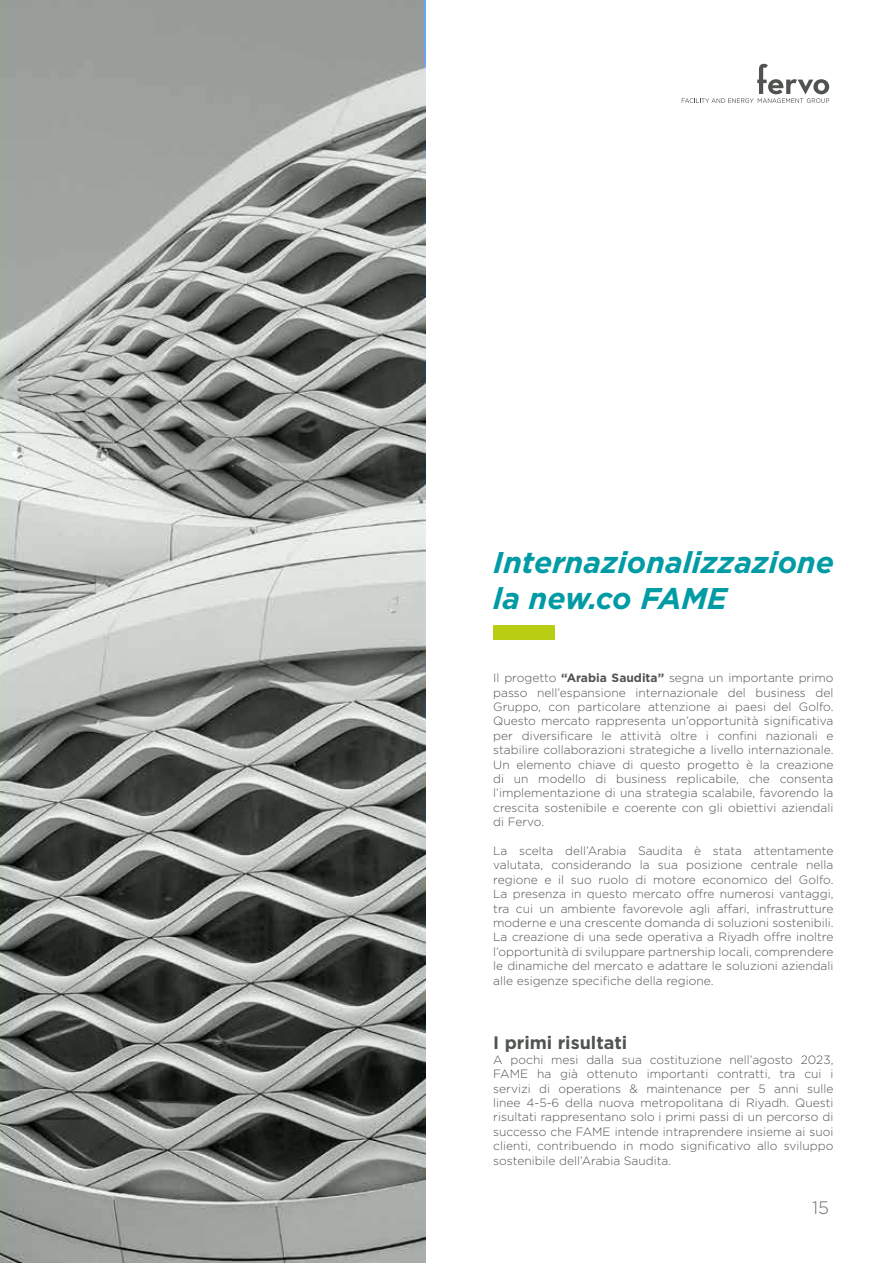
<style>
.page{position:relative;width:893px;height:1263px;background:#fff}
.page>*{position:absolute;margin:0;border:0;box-sizing:border-box;transform-origin:0 0}
.t1{font:italic 700 30px/36px "Gotham";color:#009ba4}
.t2{font:700 18px "Gotham";color:#505450}
.t3{font:300 18px "Gotham";color:#706f6f}
.t4{font:300 12px/14.4px "Gotham";color:#505450;text-align:justify}
.s1{font-weight:700}
</style>
<div class="page">
<div style="left:493px;top:625px;width:62px;height:14px;background:#b9ce12"></div>
<svg style="left:682px;top:64px;width:147px;height:39px"></svg>
<img style="left:0;top:0;width:425px;height:1263px">
<h1 class="t1" style="left:493px;top:544px;width:342px">Internazionalizzazione la new.co FAME</h1>
<p class="t4" style="left:493px;top:670px;width:342px">Il progetto <span class="s1">“Arabia Saudita”</span> segna un importante primo passo nell’espansione internazionale del business del Gruppo, con particolare attenzione ai paesi del Golfo.<br>Questo mercato rappresenta un’opportunità significativa per diversificare le attività oltre i confini nazionali e stabilire collaborazioni strategiche a livello internazionale.<br>Un elemento chiave di questo progetto è la creazione di un modello di business replicabile, che consenta l’implementazione di una strategia scalabile, favorendo la crescita sostenibile e coerente con gli obiettivi aziendali di Fervo.</p>
<p class="t4" style="left:493px;top:843px;width:342px">La scelta dell’Arabia Saudita è stata attentamente valutata, considerando la sua posizione centrale nella regione e il suo ruolo di motore economico del Golfo.<br>La presenza in questo mercato offre numerosi vantaggi, tra cui un ambiente favorevole agli affari, infrastrutture moderne e una crescente domanda di soluzioni sostenibili.<br>La creazione di una sede operativa a Riyadh offre inoltre l’opportunità di sviluppare partnership locali, comprendere le dinamiche del mercato e adattare le soluzioni aziendali alle esigenze specifiche della regione.</p>
<h2 class="t2" style="left:493px;top:1031px;width:136px">I primi risultati</h2>
<p class="t4" style="left:493px;top:1052px;width:342px">A pochi mesi dalla sua costituzione nell’agosto 2023, FAME ha già ottenuto importanti contratti, tra cui i servizi di operations &amp; maintenance per 5 anni sulle linee 4-5-6 della nuova metropolitana di Riyadh. Questi risultati rappresentano solo i primi passi di un percorso di successo che FAME intende intraprendere insieme ai suoi clienti, contribuendo in modo significativo allo sviluppo sostenibile dell’Arabia Saudita.</p>
<h2 class="t3" style="left:812px;top:1196px;width:18px">15</h2>
</div>
